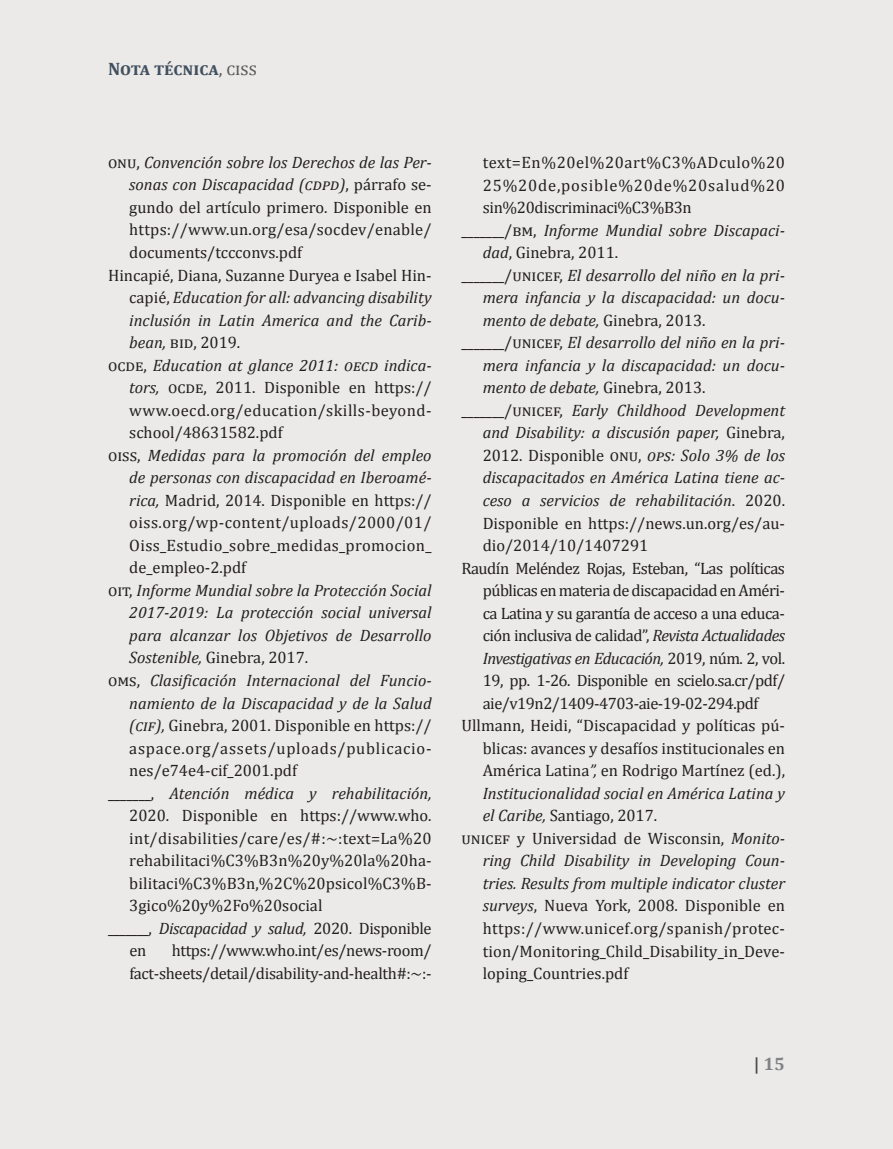
<style>
.page{position:relative;width:893px;height:1149px;background:#fff}
.page>*{position:absolute;margin:0;border:0;box-sizing:border-box;transform-origin:0 0}
.t1{font:700 18px "Cambria";color:#41505f}
.t2{font:700 18px "Cambria";color:#808285}
.t3{font:italic 16.5px "Cambria";color:#231f20}
.t4{font:16.5px "Cambria";color:#231f20}
.t5{font:16.5px "Cambria";letter-spacing:-.03em;color:#231f20}
.t6{font:16.5px/22.5px "Cambria";letter-spacing:-.02em;color:#231f20;text-align:right}
.t7{font:16.5px "Cambria";letter-spacing:.02em;color:#231f20}
.t8{font:16.5px "Cambria";letter-spacing:.025em;color:#231f20}
.t9{font:italic 16.5px "Cambria";letter-spacing:-.03em;color:#231f20}
.t10{font:16.5px "Cambria";letter-spacing:.045em;color:#231f20}
.t11{font:16.5px "Cambria";letter-spacing:.035em;color:#231f20}
.t12{font:16.5px "Cambria";letter-spacing:.05em;color:#231f20}
.s1{font-weight:400;color:#57585a}
.s2{font-style:normal}
.s3{font-style:italic}
.s4{color:#4b4c4d}
</style>
<div class="page">
<div style="left:0;top:0;width:893px;height:1148px;background:#ebeae8"></div>
<p class="t1" style="left:108px;top:56px;width:150px">Nota técnica<span class="s1">, ciss</span></p>
<p class="t3" style="left:108px;top:150px;width:325px"><span class="s2">onu,</span> Convención sobre los Derechos de las Per-</p>
<p class="t3" style="left:129px;top:173px;width:304px">sonas con Discapacidad (cdpd)<span class="s2">, párrafo se-</span></p>
<p class="t4" style="left:129px;top:197px;width:304px">gundo del artículo primero. Disponible en</p>
<p class="t4" style="left:129px;top:220px;width:304px">https://www.un.org/esa/socdev/enable/</p>
<p class="t4" style="left:129px;top:242px;width:174px">documents/tccconvs.pdf</p>
<p class="t4" style="left:108px;top:265px;width:325px">Hincapié, Diana, Suzanne Duryea e Isabel Hin-</p>
<p class="t3" style="left:129px;top:286px;width:304px"><span class="s2">capié,</span> Education for all: advancing disability</p>
<p class="t3" style="left:129px;top:308px;width:304px">inclusión in Latin America and the Carib-</p>
<p class="t4" style="left:129px;top:332px;width:113px"><span class="s3">bean,</span> bid, 2019.</p>
<p class="t3" style="left:108px;top:353px;width:325px"><span class="s2">ocde,</span> Education at glance 2011: oecd indica-</p>
<p class="t4" style="left:129px;top:377px;width:304px"><span class="s3">tors,</span> ocde, 2011. Disponible en https://</p>
<p class="t8" style="left:129px;top:400px;width:304px">www.oecd.org/education/skills-beyond-</p>
<p class="t4" style="left:129px;top:423px;width:155px">school/48631582.pdf</p>
<p class="t3" style="left:108px;top:443px;width:325px"><span class="s2">oiss,</span> Medidas para la promoción del empleo</p>
<p class="t3" style="left:129px;top:466px;width:304px">de personas con discapacidad en Iberoamé-</p>
<p class="t4" style="left:129px;top:490px;width:304px"><span class="s3">rica,</span> Madrid, 2014. Disponible en https://</p>
<p class="t8" style="left:129px;top:513px;width:304px">oiss.org/wp-content/uploads/2000/01/</p>
<p class="t7" style="left:129px;top:535px;width:304px">Oiss_Estudio_sobre_medidas_promocion_</p>
<p class="t4" style="left:129px;top:558px;width:118px">de_empleo-2.pdf</p>
<p class="t3" style="left:108px;top:578px;width:325px"><span class="s2">oit,</span> Informe Mundial sobre la Protección Social</p>
<p class="t3" style="left:129px;top:601px;width:304px">2017-2019: La protección social universal</p>
<p class="t3" style="left:129px;top:623px;width:304px">para alcanzar los Objetivos de Desarrollo</p>
<p class="t4" style="left:129px;top:648px;width:180px"><span class="s3">Sostenible,</span> Ginebra, 2017.</p>
<p class="t3" style="left:108px;top:668px;width:325px"><span class="s2">oms,</span> Clasificación Internacional del Funcio-</p>
<p class="t3" style="left:129px;top:691px;width:304px">namiento de la Discapacidad y de la Salud</p>
<p class="t4" style="left:129px;top:715px;width:304px"><span class="s3">(cif),</span> Ginebra, 2001. Disponible en https://</p>
<p class="t10" style="left:129px;top:738px;width:304px">aspace.org/assets/uploads/publicacio-</p>
<p class="t4" style="left:129px;top:760px;width:169px">nes/e74e4-cif_2001.pdf</p>
<p class="t3" style="left:108px;top:781px;width:325px"><span class="s2">_______,</span> Atención médica y rehabilitación,</p>
<p class="t4" style="left:129px;top:805px;width:304px">2020. Disponible en https://www.who.</p>
<p class="t7" style="left:129px;top:828px;width:304px">int/disabilities/care/es/#:~:text=La%20</p>
<p class="t4" style="left:129px;top:850px;width:304px">rehabilitaci%C3%B3n%20y%20la%20ha-</p>
<p class="t4" style="left:129px;top:873px;width:304px">bilitaci%C3%B3n,%2C%20psicol%C3%B-</p>
<p class="t4" style="left:129px;top:895px;width:195px">3gico%20y%2Fo%20social</p>
<p class="t6" style="left:108px;top:916px;width:325px">_______, <span class="s3">Discapacidad y salud,</span> 2020. Disponible</p>
<p class="t4" style="left:129px;top:940px;width:18px">en</p>
<p class="t6" style="left:129px;top:939px;width:304px">https://www.who.int/es/news-room/ fact-sheets/detail/disability-and-health#:~:-</p>
<p class="t11" style="left:483px;top:153px;width:304px">text=En%20el%20art%C3%ADculo%20</p>
<p class="t12" style="left:483px;top:175px;width:304px">25%20de,posible%20de%20salud%20</p>
<p class="t6" style="left:483px;top:196px;width:211px">sin%20discriminaci%C3%B3n</p>
<p class="t3" style="left:461px;top:218px;width:325px"><span class="s2">_______/bm,</span> Informe Mundial sobre Discapaci-</p>
<p class="t4" style="left:483px;top:243px;width:137px"><span class="s3">dad</span>, Ginebra, 2011.</p>
<p class="t3" style="left:461px;top:263px;width:325px"><span class="s2">_______/unicef,</span> El desarrollo del niño en la pri-</p>
<p class="t3" style="left:483px;top:286px;width:304px">mera infancia y la discapacidad: un docu-</p>
<p class="t3" style="left:483px;top:308px;width:224px">mento de debate, <span class="s2">Ginebra, 2013.</span></p>
<p class="t3" style="left:461px;top:331px;width:325px"><span class="s2">_______/unicef,</span> El desarrollo del niño en la pri-</p>
<p class="t3" style="left:483px;top:353px;width:304px">mera infancia y la discapacidad: un docu-</p>
<p class="t3" style="left:483px;top:376px;width:224px">mento de debate, <span class="s2">Ginebra, 2013.</span></p>
<p class="t3" style="left:461px;top:398px;width:325px"><span class="s2">_______/unicef,</span> Early Childhood Development</p>
<p class="t3" style="left:483px;top:421px;width:304px">and Disability: a discusión paper, <span class="s2">Ginebra,</span></p>
<p class="t4" style="left:483px;top:445px;width:304px">2012. Disponible onu, <span class="s3">ops: Solo 3% de los</span></p>
<p class="t3" style="left:483px;top:466px;width:304px">discapacitados en América Latina tiene ac-</p>
<p class="t3" style="left:483px;top:488px;width:304px">ceso a servicios de rehabilitación<span class="s2">. 2020.</span></p>
<p class="t4" style="left:483px;top:513px;width:304px">Disponible en https://news.un.org/es/au-</p>
<p class="t4" style="left:483px;top:535px;width:167px">dio/2014/10/1407291</p>
<p class="t5" style="left:461px;top:558px;width:325px">Raudín Meléndez Rojas, Esteban, “Las políticas</p>
<p class="t5" style="left:483px;top:580px;width:304px">públicas en materia de discapacidad en Améri-</p>
<p class="t5" style="left:483px;top:603px;width:304px">ca Latina y su garantía de acceso a una educa-</p>
<p class="t5" style="left:483px;top:625px;width:304px">ción inclusiva de calidad”, <span class="s3">Revista Actualidades</span></p>
<p class="t9" style="left:483px;top:646px;width:304px">Investigativas en Educación, <span class="s2">2019, núm. 2, vol.</span></p>
<p class="t5" style="left:483px;top:670px;width:304px">19, pp. 1-26. Disponible en scielo.sa.cr/pdf/</p>
<p class="t5" style="left:483px;top:693px;width:277px">aie/v19n2/1409-4703-aie-19-02-294.pdf</p>
<p class="t4" style="left:461px;top:715px;width:325px">Ullmann, Heidi, “Discapacidad y políticas pú-</p>
<p class="t4" style="left:483px;top:738px;width:304px">blicas: avances y desafíos institucionales en</p>
<p class="t4" style="left:483px;top:760px;width:304px">América Latina<span class="s3">”,</span> en Rodrigo Martínez (ed.),</p>
<p class="t3" style="left:483px;top:781px;width:304px">Institucionalidad social en América Latina y</p>
<p class="t4" style="left:483px;top:805px;width:176px"><span class="s3">el Caribe,</span> Santiago, 2017.</p>
<p class="t4" style="left:461px;top:828px;width:325px">unicef y Universidad de Wisconsin, <span class="s3">Monito-</span></p>
<p class="t3" style="left:483px;top:848px;width:304px">ring Child Disability in Developing Coun-</p>
<p class="t3" style="left:483px;top:871px;width:304px">tries. Results from multiple indicator cluster</p>
<p class="t4" style="left:483px;top:895px;width:304px"><span class="s3">surveys</span>, Nueva York, 2008. Disponible en</p>
<p class="t7" style="left:483px;top:918px;width:304px">https://www.unicef.org/spanish/protec-</p>
<p class="t4" style="left:483px;top:940px;width:304px">tion/Monitoring_Child_Disability_in_Deve-</p>
<p class="t4" style="left:483px;top:963px;width:147px">loping_Countries.pdf</p>
<p class="t2" style="left:754px;top:1050px;width:33px"><span class="s4">|</span> 15</p>
</div>
